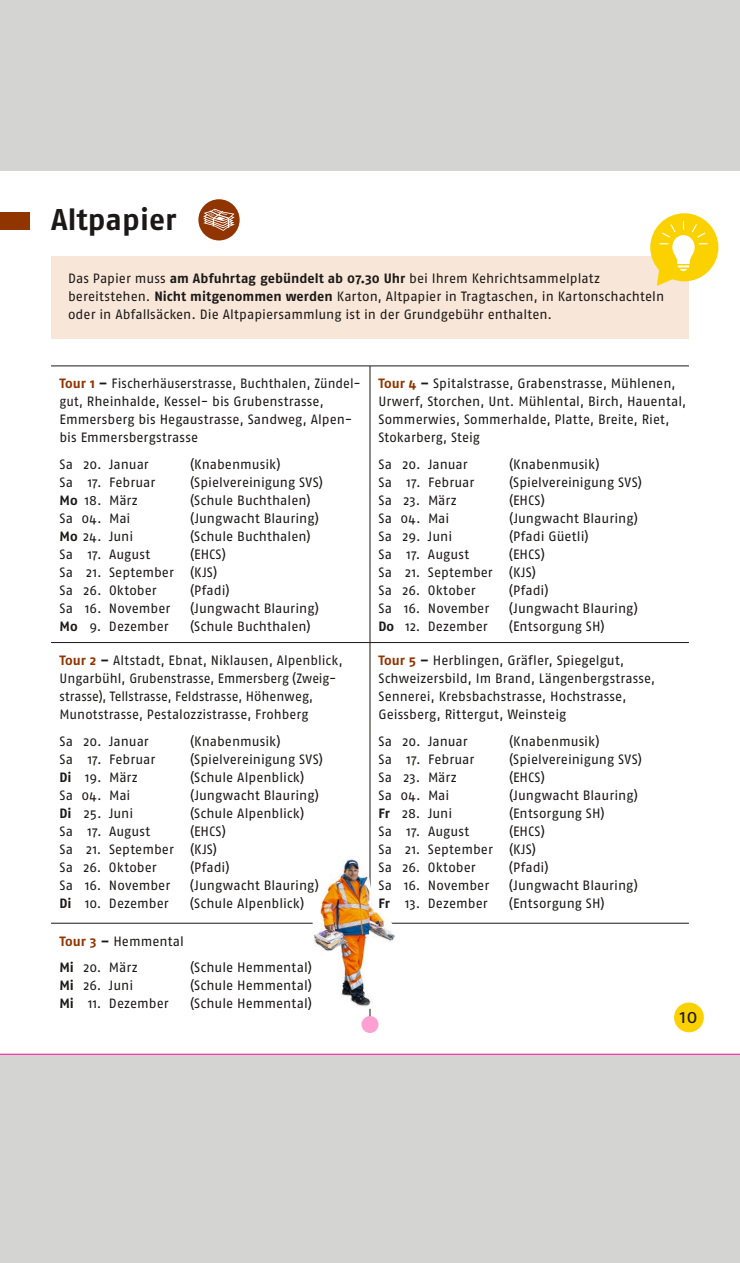
<style>
.page{position:relative;width:740px;height:1263px;background:#d4d4d3}
.page>*{position:absolute;margin:0;border:0;box-sizing:border-box;transform-origin:0 0}
.t1{font:700 30px "Fago No";letter-spacing:.005em;color:#1b1917}
.t2{font:19.5px "Fago No";color:#1b1917}
.t3{font:13.5px/18px "Fago No";color:#1b1917}
.t4{font:13.5px/18px "Fago No";color:#1b1917;scale:.96 1}
.s1{font-weight:700}
.s2{font-weight:700;color:#903500}
</style>
<div class="page">
<div style="left:0;top:171px;width:740px;height:883px;background:#fff"></div>
<div style="left:0;top:213px;width:29px;height:17px;background:#903500"></div>
<hr style="left:370px;top:366px;width:1px;height:276px;background:#1b1917">
<hr style="left:370px;top:643px;width:1px;height:280px;background:#1b1917">
<hr style="left:370px;top:923px;width:1px;height:95px;background:#1b1917">
<hr style="left:51px;top:366px;width:319px;height:1px;background:#1b1917">
<hr style="left:370px;top:366px;width:319px;height:1px;background:#1b1917">
<hr style="left:51px;top:642px;width:319px;height:1px;background:#1b1917">
<hr style="left:370px;top:642px;width:319px;height:1px;background:#1b1917">
<hr style="left:51px;top:923px;width:319px;height:1px;background:#1b1917">
<hr style="left:370px;top:923px;width:319px;height:1px;background:#1b1917">
<div style="left:51px;top:257px;width:638px;height:82px;background:#f8e6d8"></div>
<div style="left:650px;top:213px;width:68px;height:68px;background:#fbd200;border-radius:50%"></div>
<svg style="left:657px;top:222px;width:50px;height:64px"></svg>
<div style="left:198px;top:198px;width:42px;height:43px;background:#903500;border-radius:50%"></div>
<div style="left:197px;top:198px;width:44px;height:44px;border:2px solid #fff;border-radius:50%"></div>
<svg style="left:203px;top:209px;width:32px;height:22px"></svg>
<img style="left:313px;top:856px;width:83px;height:153px">
<div style="left:674px;top:1002px;width:30px;height:30px;background:#fbd200;border-radius:50%"></div>
<div style="left:361px;top:1016px;width:17px;height:17px;background:#fca1d1;border-radius:50%"></div>
<hr style="left:0;top:1054px;width:740px;height:1px;background:#ea0090">
<h1 class="t1" style="left:51px;top:202px;width:127px">Altpapier</h1>
<p class="t3" style="left:68px;top:270px;width:598px">Das Papier muss <span class="s1">am Abfuhrtag gebündelt ab 07.30 Uhr</span> bei Ihrem Kehrichtsammelplatz bereitstehen. <span class="s1">Nicht mitgenommen werden</span> Karton, Altpapier in Tragtaschen, in Kartonschachteln oder in Abfallsäcken. Die Altpapiersammlung ist in der Grundgebühr enthalten.</p>
<p class="t4" style="left:60px;top:375px;width:315px"><span class="s2">Tour 1</span> <span class="s1">–</span> Fischerhäuserstrasse, Buchthalen, Zündel&shy;gut, Rheinhalde, Kessel- bis Grubenstrasse, Emmersberg bis Hegaustrasse, Sandweg, Alpen&shy;bis Emmersbergstrasse</p>
<p class="t3" style="left:60px;top:455px;width:91px">Sa 20. Januar</p>
<p class="t3" style="left:190px;top:455px;width:92px">(Knabenmusik)</p>
<p class="t3" style="left:60px;top:473px;width:97px">Sa 17. Februar</p>
<p class="t3" style="left:190px;top:473px;width:134px">(Spielvereinigung SVS)</p>
<p class="t3" style="left:60px;top:491px;width:80px"><span class="s1">Mo</span> 18. März</p>
<p class="t3" style="left:190px;top:491px;width:122px">(Schule Buchthalen)</p>
<p class="t3" style="left:60px;top:509px;width:72px">Sa 04. Mai</p>
<p class="t3" style="left:190px;top:509px;width:131px">(Jungwacht Blauring)</p>
<p class="t3" style="left:60px;top:527px;width:75px"><span class="s1">Mo</span> 24. Juni</p>
<p class="t3" style="left:190px;top:527px;width:122px">(Schule Buchthalen)</p>
<p class="t3" style="left:60px;top:545px;width:92px">Sa 17. August</p>
<p class="t3" style="left:59px;top:545px;width:168px;text-indent:131px">(EHCS)<br>Sa 21. September (KJS)<br>Sa 26. Oktober</p>
<p class="t3" style="left:190px;top:581px;width:41px">(Pfadi)</p>
<p class="t3" style="left:378px;top:374px;width:309px"><span class="s2">Tour 4</span> <span class="s1">–</span> Spitalstrasse, Grabenstrasse, Mühlenen, Urwerf, Storchen, Unt. Mühlental, Birch, Hauental, Sommerwies, Sommerhalde, Platte, Breite, Riet, Stokarberg, Steig</p>
<p class="t3" style="left:378px;top:455px;width:91px">Sa 20. Januar</p>
<p class="t3" style="left:509px;top:455px;width:92px">(Knabenmusik)</p>
<p class="t3" style="left:378px;top:473px;width:97px">Sa 17. Februar</p>
<p class="t3" style="left:509px;top:473px;width:134px">(Spielvereinigung SVS)</p>
<p class="t3" style="left:378px;top:491px;width:80px">Sa 23. März</p>
<p class="t3" style="left:509px;top:491px;width:37px">(EHCS)</p>
<p class="t3" style="left:378px;top:509px;width:72px">Sa 04. Mai</p>
<p class="t3" style="left:509px;top:509px;width:131px">(Jungwacht Blauring)</p>
<p class="t3" style="left:378px;top:527px;width:75px">Sa 29. Juni</p>
<p class="t3" style="left:509px;top:527px;width:81px">(Pfadi Güetli)</p>
<p class="t3" style="left:378px;top:545px;width:92px">Sa 17. August</p>
<p class="t3" style="left:378px;top:545px;width:168px;text-indent:131px">(EHCS)<br>Sa 21. September (KJS)<br>Sa 26. Oktober</p>
<p class="t3" style="left:509px;top:581px;width:41px">(Pfadi)</p>
<p class="t3" style="left:59px;top:599px;width:112px">Sa 16. November</p>
<p class="t3" style="left:190px;top:599px;width:131px">(Jungwacht Blauring)</p>
<p class="t3" style="left:59px;top:617px;width:111px"><span class="s1">Mo</span> 9. Dezember</p>
<p class="t3" style="left:190px;top:617px;width:122px">(Schule Buchthalen)</p>
<p class="t3" style="left:378px;top:599px;width:112px">Sa 16. November</p>
<p class="t3" style="left:509px;top:599px;width:131px">(Jungwacht Blauring)</p>
<p class="t3" style="left:378px;top:617px;width:111px"><span class="s1">Do</span> 12. Dezember</p>
<p class="t3" style="left:509px;top:617px;width:97px">(Entsorgung SH)</p>
<p class="t3" style="left:59px;top:651px;width:285px"><span class="s2">Tour 2</span> <span class="s1">–</span> Altstadt, Ebnat, Niklausen, Alpenblick, Ungarbühl, Grubenstrasse, Emmersberg (Zweig&shy;strasse), Tellstrasse, Feldstrasse, Höhenweg, Munotstrasse, Pestalozzistrasse, Frohberg</p>
<p class="t3" style="left:60px;top:732px;width:91px">Sa 20. Januar</p>
<p class="t3" style="left:190px;top:732px;width:92px">(Knabenmusik)</p>
<p class="t3" style="left:60px;top:750px;width:97px">Sa 17. Februar</p>
<p class="t3" style="left:190px;top:750px;width:134px">(Spielvereinigung SVS)</p>
<p class="t3" style="left:60px;top:768px;width:80px"><span class="s1">Di</span> 19. März</p>
<p class="t3" style="left:190px;top:768px;width:116px">(Schule Alpenblick)</p>
<p class="t3" style="left:60px;top:786px;width:72px">Sa 04. Mai</p>
<p class="t3" style="left:190px;top:786px;width:131px">(Jungwacht Blauring)</p>
<p class="t3" style="left:60px;top:804px;width:75px"><span class="s1">Di</span> 25. Juni</p>
<p class="t3" style="left:190px;top:804px;width:116px">(Schule Alpenblick)</p>
<p class="t3" style="left:59px;top:822px;width:92px">Sa 17. August</p>
<p class="t3" style="left:59px;top:822px;width:168px;text-indent:131px">(EHCS)<br>Sa 21. September (KJS)<br>Sa 26. Oktober</p>
<p class="t3" style="left:190px;top:858px;width:41px">(Pfadi)</p>
<p class="t3" style="left:378px;top:651px;width:278px"><span class="s2">Tour 5</span> <span class="s1">–</span> Herblingen, Gräfler, Spiegelgut, Schweizersbild, Im Brand, Längenbergstrasse, Sennerei, Krebsbachstrasse, Hochstrasse, Geissberg, Rittergut, Weinsteig</p>
<p class="t3" style="left:378px;top:732px;width:91px">Sa 20. Januar</p>
<p class="t3" style="left:509px;top:732px;width:92px">(Knabenmusik)</p>
<p class="t3" style="left:378px;top:750px;width:97px">Sa 17. Februar</p>
<p class="t3" style="left:509px;top:750px;width:134px">(Spielvereinigung SVS)</p>
<p class="t3" style="left:378px;top:768px;width:80px">Sa 23. März</p>
<p class="t3" style="left:509px;top:768px;width:37px">(EHCS)</p>
<p class="t3" style="left:378px;top:786px;width:72px">Sa 04. Mai</p>
<p class="t3" style="left:509px;top:786px;width:131px">(Jungwacht Blauring)</p>
<p class="t3" style="left:378px;top:804px;width:75px"><span class="s1">Fr</span> 28. Juni</p>
<p class="t3" style="left:509px;top:804px;width:97px">(Entsorgung SH)</p>
<p class="t3" style="left:378px;top:822px;width:92px">Sa 17. August</p>
<p class="t3" style="left:378px;top:822px;width:168px;text-indent:131px">(EHCS)<br>Sa 21. September (KJS)<br>Sa 26. Oktober</p>
<p class="t3" style="left:509px;top:858px;width:41px">(Pfadi)</p>
<p class="t3" style="left:59px;top:876px;width:112px">Sa 16. November</p>
<p class="t3" style="left:190px;top:876px;width:131px">(Jungwacht Blauring)</p>
<p class="t3" style="left:59px;top:894px;width:111px"><span class="s1">Di</span> 10. Dezember</p>
<p class="t3" style="left:190px;top:894px;width:116px">(Schule Alpenblick)</p>
<p class="t3" style="left:378px;top:876px;width:112px">Sa 16. November</p>
<p class="t3" style="left:509px;top:876px;width:131px">(Jungwacht Blauring)</p>
<p class="t3" style="left:378px;top:894px;width:111px"><span class="s1">Fr</span> 13. Dezember</p>
<p class="t3" style="left:509px;top:894px;width:97px">(Entsorgung SH)</p>
<p class="t3" style="left:59px;top:927px;width:126px;line-height:26.5px"><span class="s2">Tour 3</span> <span class="s1">–</span> Hemmental<br><span class="s1">Mi</span> 20. März</p>
<p class="t3" style="left:190px;top:958px;width:123px">(Schule Hemmental)</p>
<p class="t3" style="left:59px;top:976px;width:75px"><span class="s1">Mi</span> 26. Juni</p>
<p class="t3" style="left:190px;top:976px;width:123px">(Schule Hemmental)</p>
<p class="t3" style="left:59px;top:994px;width:111px"><span class="s1">Mi</span> 11. Dezember</p>
<p class="t3" style="left:190px;top:994px;width:123px">(Schule Hemmental)</p>
<h2 class="t2" style="left:680px;top:1005px;width:19px">10</h2>
</div>
